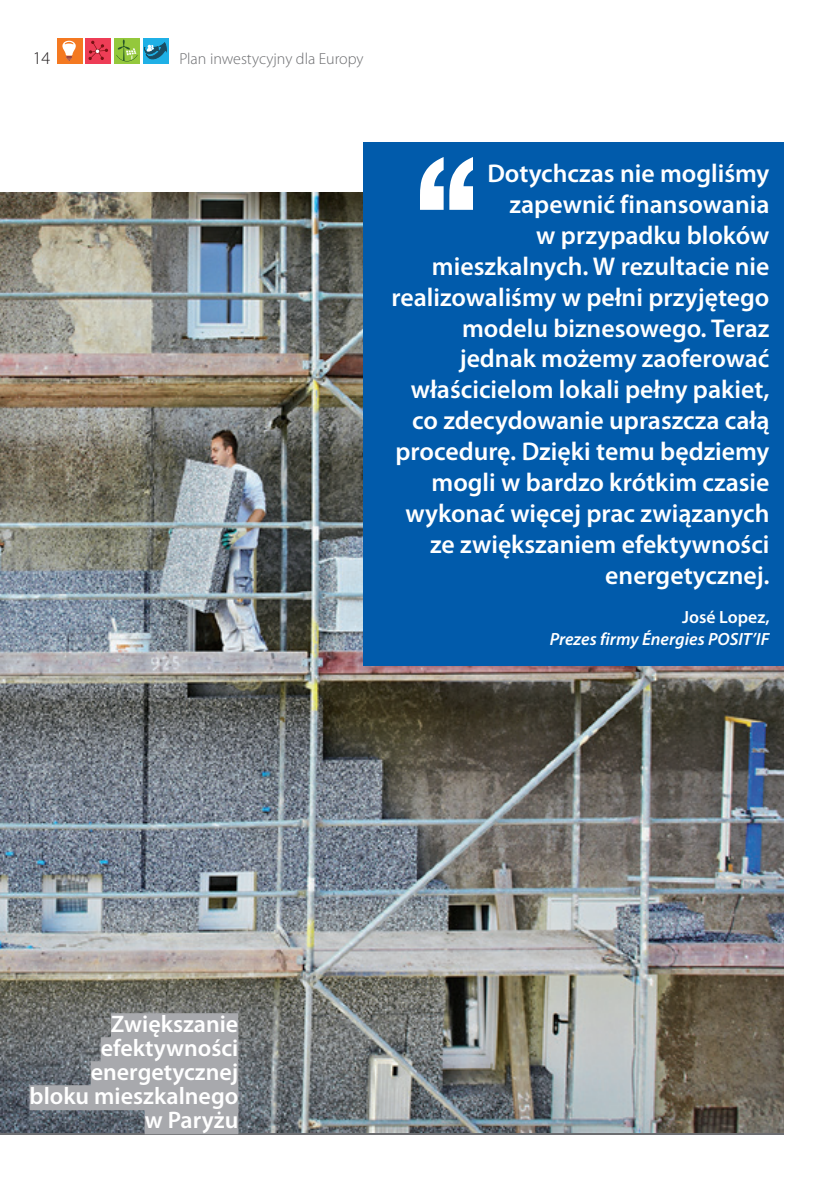
<style>
.page{position:relative;width:840px;height:1191px;background:#fff}
.page>*{position:absolute;margin:0;border:0;box-sizing:border-box;transform-origin:0 0}
.t1{font:600 25.8px/31px "Myriad Pro";color:#fff;text-align:right}
.t2{font:600 24px/24px "Myriad Pro";color:#fff;text-align:right}
.t3{font:300 18px "Myriad Pro";color:#231f20}
.t4{font:italic 600 17.8px "Myriad Pro";color:#fff}
.t5{font:600 17.8px "Myriad Pro";color:#fff}
.t6{font:300 16px "Myriad Pro";color:#6c6d70}
</style>
<div class="page">
<div style="left:57px;top:38px;width:26px;height:26px;background:#f47921"></div>
<div style="left:143px;top:38px;width:25px;height:26px;background:#1fb0e6"></div>
<div style="left:114px;top:38px;width:26px;height:26px;background:#94c83c"></div>
<div style="left:85px;top:38px;width:26px;height:26px;background:#ee3d56"></div>
<svg style="left:62px;top:41px;width:14px;height:20px"></svg>
<svg style="left:88px;top:41px;width:20px;height:19px"></svg>
<svg style="left:116px;top:39px;width:51px;height:22px"></svg>
<img style="left:0;top:193px;width:782px;height:940px">
<div style="left:363px;top:142px;width:419px;height:523px;background:#015bab"></div>
<svg style="left:420px;top:157px;width:52px;height:53px"></svg>
<div style="left:111px;top:1013px;width:127px;height:25px;background:#a8a9ad"></div>
<div style="left:101px;top:1037px;width:137px;height:25px;background:#a8a9ad"></div>
<div style="left:91px;top:1061px;width:147px;height:25px;background:#a8a9ad"></div>
<div style="left:30px;top:1085px;width:208px;height:25px;background:#a8a9ad"></div>
<div style="left:145px;top:1109px;width:93px;height:25px;background:#a8a9ad"></div>
<p class="t3" style="left:33px;top:48px;width:19px">14</p>
<p class="t6" style="left:179px;top:50px;width:186px">Plan inwestycyjny dla Europy</p>
<p class="t1" style="left:391px;top:158px;width:379px">Dotychczas nie mogliśmy zapewnić finansowania<br>w przypadku bloków mieszkalnych. W rezultacie nie realizowaliśmy w pełni przyjętego modelu biznesowego. Teraz jednak możemy zaoferować właścicielom lokali pełny pakiet, co zdecydowanie upraszcza całą procedurę. Dzięki temu będziemy mogli w bardzo krótkim czasie wykonać więcej prac związanych ze zwiększaniem efektywności energetycznej.</p>
<p class="t5" style="left:681px;top:607px;width:89px">José Lopez,</p>
<p class="t4" style="left:549px;top:629px;width:221px">Prezes firmy Énergies POSIT’IF</p>
<p class="t2" style="left:30px;top:1012px;width:210px">Zwiększanie efektywności energetycznej bloku mieszkalnego w Paryżu</p>
</div>
